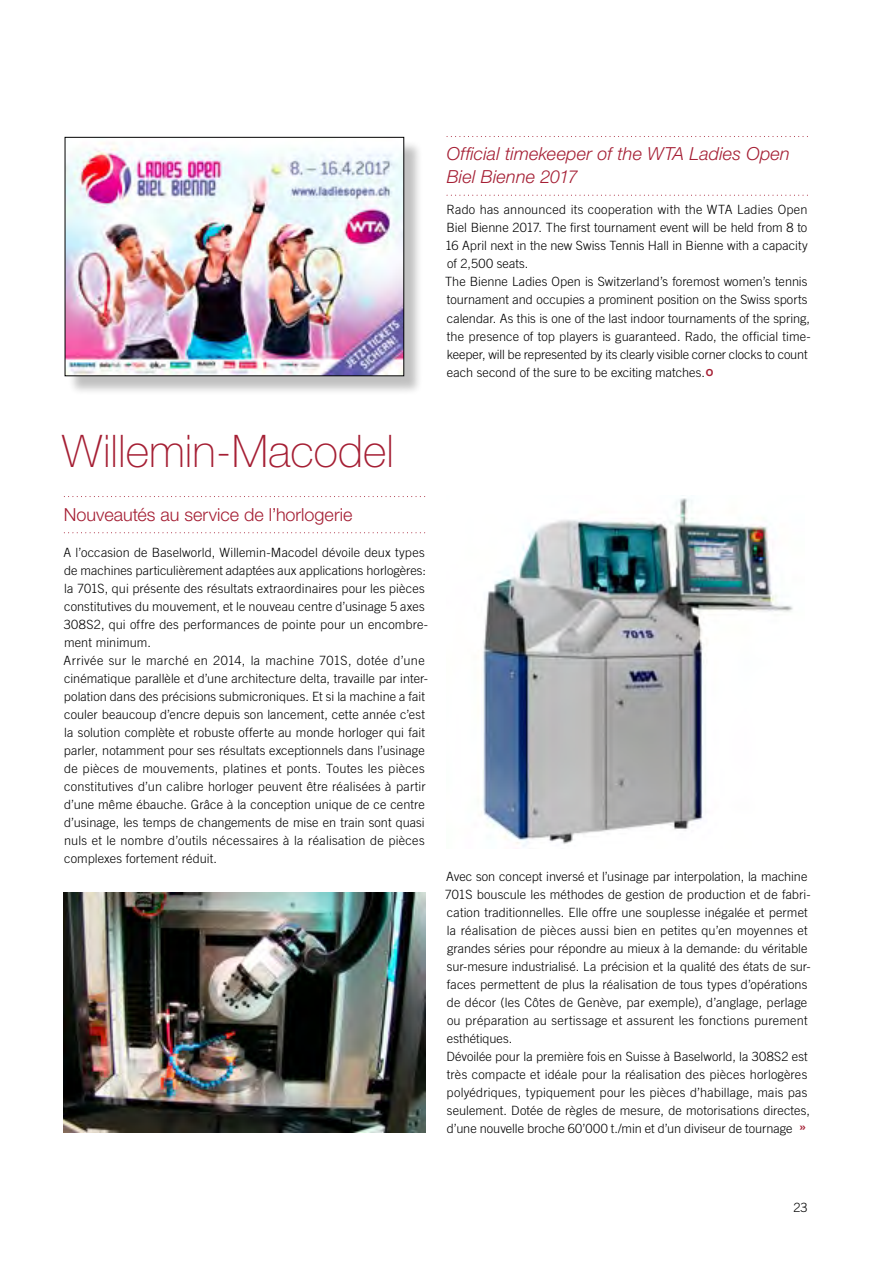
<style>
.page{position:relative;width:893px;height:1263px;background:#fff}
.page>*{position:absolute;margin:0;border:0;box-sizing:border-box;transform-origin:0 0}
.t1{font:100 45px "Helvetica Neue LT Std";color:#a51f34}
.t2{font:italic 300 18px/22.5px "Helvetica Neue LT Std";letter-spacing:.01em;color:#a51f34}
.t3{font:300 18px "Helvetica Neue LT Std";color:#a51f34}
.t4{font:300 12.75px/18px "Trade Gothic LT Std";letter-spacing:.005em;color:#000}
.s1{font-family:"Helvetica Neue LT Std";font-weight:700;font-size:9.75px;color:#a51f34}
.s2{font-family:"Trade Gothic LT Std Bd 2";font-weight:400;color:#a51f34}
</style>
<div class="page">
<svg style="left:447px;top:136px;width:361px;height:1px"></svg>
<svg style="left:447px;top:195px;width:361px;height:1px"></svg>
<svg style="left:64px;top:496px;width:362px;height:1px"></svg>
<svg style="left:64px;top:532px;width:362px;height:1px"></svg>
<div style="left:67px;top:139px;width:355px;height:256px;background:#000;opacity:.25"></div>
<img style="left:67px;top:139px;width:335px;height:235px">
<div style="left:65px;top:137px;width:339px;height:239px;border:1px solid #000"></div>
<img style="left:483px;top:498px;width:310px;height:349px">
<img style="left:64px;top:892px;width:361px;height:241px">
<h2 class="t2" style="left:447px;top:143px;width:345px">Official timekeeper of the WTA Ladies Open<br>Biel Bienne 2017</h2>
<p class="t4" style="left:445px;top:201px;width:367px">Rado has announced its cooperation with the WTA Ladies Open Biel Bienne 2017. The first tournament event will be held from 8 to 16 April next in the new Swiss Tennis Hall in Bienne with a capacity of 2,500 seats.<br>The Bienne Ladies Open is Switzerland’s foremost women’s tennis tournament and occupies a prominent position on the Swiss sports calendar. As this is one of the last indoor tournaments of the spring, the presence of top players is guaranteed. Rado, the official time&shy;keeper, will be represented by its clearly visible corner clocks to count each second of the sure to be exciting matches. <span class="s1">O</span></p>
<h1 class="t1" style="left:62px;top:425px;width:334px">Willemin-Macodel</h1>
<h2 class="t3" style="left:64px;top:503px;width:290px">Nouveautés au service de l’horlogerie</h2>
<p class="t4" style="left:64px;top:543px;width:366px">A l’occasion de Baselworld, Willemin-Macodel dévoile deux types de machines particulièrement adaptées aux applications horlogères: la 701S, qui présente des résultats extraordinaires pour les pièces constitutives du mouvement, et le nouveau centre d’usinage 5 axes 308S2, qui offre des performances de pointe pour un encombre&shy;ment minimum.<br>Arrivée sur le marché en 2014, la machine 701S, dotée d’une cinématique parallèle et d’une architecture delta, travaille par inter&shy;polation dans des précisions submicroniques. Et si la machine a fait couler beaucoup d’encre depuis son lancement, cette année c’est la solution complète et robuste offerte au monde horloger qui fait parler, notamment pour ses résultats exceptionnels dans l’usinage de pièces de mouvements, platines et ponts. Toutes les pièces constitutives d’un calibre horloger peuvent être réalisées à partir d’une même ébauche. Grâce à la conception unique de ce centre d’usinage, les temps de changements de mise en train sont quasi nuls et le nombre d’outils nécessaires à la réalisation de pièces complexes fortement réduit.</p>
<p class="t4" style="left:445px;top:867px;width:367px">Avec son concept inversé et l’usinage par interpolation, la machine 701S bouscule les méthodes de gestion de production et de fabri&shy;cation traditionnelles. Elle offre une souplesse inégalée et permet la réalisation de pièces aussi bien en petites qu’en moyennes et grandes séries pour répondre au mieux à la demande: du véritable sur-mesure industrialisé. La précision et la qualité des états de sur&shy;faces permettent de plus la réalisation de tous types d’opérations de décor (les Côtes de Genève, par exemple), d’anglage, perlage ou préparation au sertissage et assurent les fonctions purement esthétiques.<br>Dévoilée pour la première fois en Suisse à Baselworld, la 308S2 est très compacte et idéale pour la réalisation des pièces horlogères polyédriques, typiquement pour les pièces d’habillage, mais pas seulement. Dotée de règles de mesure, de motorisations directes, d’une nouvelle broche 60’000 t./min et d’un diviseur de tournage <span class="s2">»</span></p>
<p class="t4" style="left:793px;top:1198px;width:16px">23</p>
</div>
